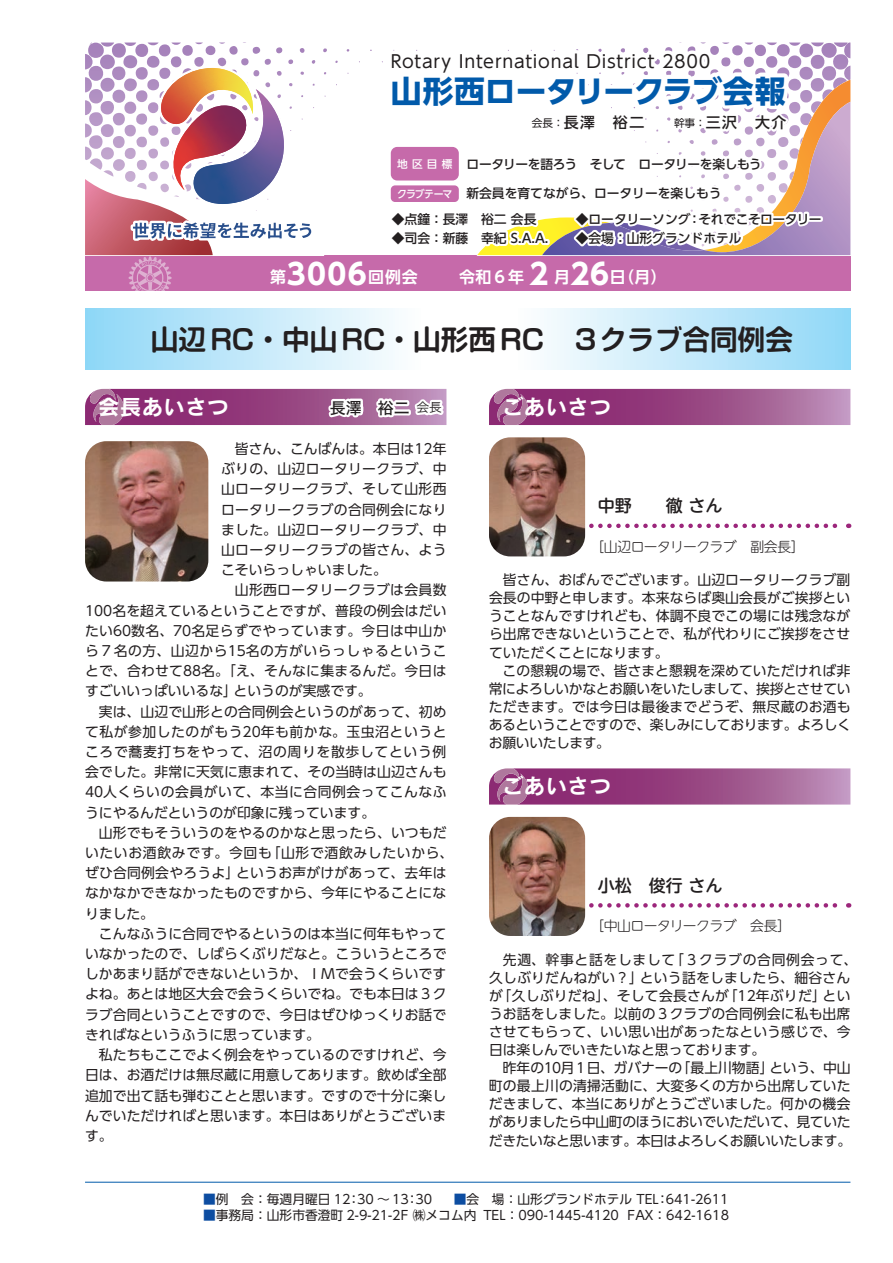
<style>
.page{position:relative;width:893px;height:1263px;background:#fff}
.page>*{position:absolute;margin:0;border:0;box-sizing:border-box;transform-origin:0 0}
.t1{font:700 30.9px "UD Shin Go Pro";letter-spacing:-.01em;color:#015aaa}
.t2{font:700 27.6px "Soft Go Std De";color:#231f20}
.t3{font:21.3px "Rodin Pro B";letter-spacing:.025em;color:#fff}
.t4{font:17.55px "UD Shin Go Pro";letter-spacing:.04em;color:#231f20}
.t5{font:500 16.95px "UD Shin M Go Pro";color:#231f20}
.t6{font:700 15.9px "UD Shin Go Pro De";letter-spacing:.025em;color:#fff}
.t7{font:15.9px "Hiragino UD Sans F Std W5";color:#231f20}
.t8{font:500 14.85px "UD Shin Go Pro";letter-spacing:.1em;color:#231f20}
.t9{font:13.8px/20.2px "UD Shin Go Pro";letter-spacing:.005em;color:#231f20;text-align:justify}
.t10{font:300 13.8px "UD Shin M Go Pro";letter-spacing:-.04em;color:#231f20}
.t11{font:12.75px "UD Shin Go Pro";color:#231f20}
.t12{font:500 12.75px "UD Shin Go Pro";color:#231f20}
.t13{font:500 12.75px "UD Shin Go Pro";letter-spacing:-.03em;color:#231f20}
.t14{font:500 12.75px "UD Shin Go Pro";letter-spacing:-.025em;color:#231f20}
.t15{font:500 10.65px "UD Shin Go Pro";letter-spacing:-.05em;color:#fff;scale:.93 1}
.t16{font:500 10.65px "UD Shin Go Pro";letter-spacing:-.05em;color:#fff}
.s1{font-weight:400;font-size:10.65px}
.s2{font-size:14.1px}
.s3{font-family:"UD Shin Go Pro";font-size:28.65px}
.s4{font-family:"Hiragino UD Sans F Std W3";font-size:12.75px}
.s5{color:#0d4da1}
</style>
<div class="page">
<hr style="left:85px;top:1182px;width:765px;height:1px;background:#015aaa">
<div style="left:85px;top:244px;width:765px;height:47px;background:#c66aaa"></div>
<div style="left:85px;top:43px;width:765px;height:212px;background:#fff"></div>
<svg style="left:85px;top:43px;width:230px;height:248px"></svg>
<svg style="left:382px;top:43px;width:468px;height:212px"></svg>
<img style="left:85px;top:441px;width:123px;height:140px">
<svg style="left:85px;top:388px;width:362px;height:37px;background:#a86497"></svg>
<div style="left:85px;top:308px;width:336px;height:62px;background:linear-gradient(to right,#8ed6f7,#fdfdfe)"></div>
<div style="left:514px;top:308px;width:336px;height:62px;background:linear-gradient(to right,#fffefe,#90d7f7)"></div>
<svg style="left:489px;top:388px;width:361px;height:37px;background:#9f548d"></svg>
<svg style="left:585px;top:524px;width:264px;height:4px"></svg>
<img style="left:489px;top:437px;width:96px;height:119px">
<svg style="left:489px;top:768px;width:361px;height:37px;background:#9f548d"></svg>
<svg style="left:585px;top:903px;width:264px;height:5px"></svg>
<img style="left:489px;top:817px;width:96px;height:119px">
<p class="t4" style="left:391px;top:47px;width:321px">Rotary International District 2800</p>
<h1 class="t1" style="left:391px;top:66px;width:396px">山形西ロータリークラブ会報</h1>
<p class="t8" style="left:532px;top:111px;width:256px"><span class="s1">会長：</span>長澤　裕二<span class="s2">　　</span><span class="s1">幹事：</span>三沢　大介</p>
<p class="t16" style="left:397px;top:155px;width:57px">地区目標</p>
<p class="t15" style="left:397px;top:185px;width:61px">クラブテーマ</p>
<p class="t13" style="left:466px;top:153px;width:297px">ロータリーを語ろう　そして　ロータリーを楽しもう</p>
<p class="t12" style="left:466px;top:183px;width:257px">新会員を育てながら、ロータリーを楽しもう</p>
<p class="t12" style="left:392px;top:209px;width:146px">◆点鐘：長澤　裕二 会長</p>
<p class="t14" style="left:576px;top:209px;width:247px">◆ロータリーソング：それでこそロータリー</p>
<p class="t12" style="left:392px;top:228px;width:158px">◆司会：新藤　幸紀 S.A.A.</p>
<p class="t12" style="left:576px;top:228px;width:167px">◆会場：山形グランドホテル</p>
<p class="t6" style="left:270px;top:264px;width:149px">第<span class="s3">3006</span>回例会</p>
<p class="t6" style="left:459px;top:264px;width:209px">令和６年<span class="s3">２</span>月<span class="s3">26</span>日（月）</p>
<h2 class="t2" style="left:151px;top:319px;width:643px">山辺 RC・中山 RC・山形西 RC　３クラブ合同例会</h2>
<h3 class="t3" style="left:98px;top:392px;width:132px">会長あいさつ</h3>
<p class="t7" style="left:330px;top:396px;width:113px">長澤　裕二 <span class="s4">会長</span></p>
<p class="t9" style="left:221px;top:438px;width:227px;text-indent:14px">皆さん、こんばんは。本日は12年ぶりの、山辺ロータリークラブ、中山ロータリークラブ、そして山形西ロータリークラブの合同例会になりました。山辺ロータリークラブ、中山ロータリークラブの皆さん、ようこそいらっしゃいました。</p>
<p class="t9" style="left:85px;top:580px;width:363px;text-indent:150px">山形西ロータリークラブは会員数100名を超えているということですが、普段の例会はだいたい60数名、70名足らずでやっています。今日は中山から７名の方、山辺から15名の方がいらっしゃるということで、合わせて88名。「え、そんなに集まるんだ。今日はすごいいっぱいいるな」というのが実感です。</p>
<p class="t9" style="left:85px;top:701px;width:363px;text-indent:14px">実は、山辺で山形との合同例会というのがあって、初めて私が参加したのがもう20年も前かな。玉虫沼というところで蕎麦打ちをやって、沼の周りを散歩してという例会でした。非常に天気に恵まれて、その当時は山辺さんも40人くらいの会員がいて、本当に合同例会ってこんなふうにやるんだというのが印象に残っています。</p>
<p class="t9" style="left:85px;top:822px;width:370px;text-align:left;text-indent:14px">山形でもそういうのをやるのかなと思ったら、いつもだいたいお酒飲みです。今回も「山形で酒飲みしたいから、ぜひ合同例会やろうよ」というお声がけがあって、去年はなかなかできなかったものですから、今年にやることになりました。</p>
<p class="t9" style="left:85px;top:923px;width:363px;text-indent:14px">こんなふうに合同でやるというのは本当に何年もやっていなかったので、しばらくぶりだなと。こういうところでしかあまり話ができないというか、ＩＭで会うくらいですよね。あとは地区大会で会うくらいでね。でも本日は３クラブ合同ということですので、今日はぜひゆっくりお話できればなというふうに思っています。</p>
<p class="t9" style="left:85px;top:1044px;width:363px;text-indent:14px">私たちもここでよく例会をやっているのですけれど、今日は、お酒だけは無尽蔵に用意してあります。飲めば全部追加で出て話も弾むことと思います。ですので十分に楽しんでいただければと思います。本日はありがとうございます。</p>
<h3 class="t3" style="left:502px;top:392px;width:110px">ごあいさつ</h3>
<p class="t5" style="left:598px;top:492px;width:126px">中野　　徹 さん</p>
<p class="t10" style="left:590px;top:535px;width:216px">［山辺ロータリークラブ　副会長］</p>
<p class="t9" style="left:489px;top:570px;width:363px;line-height:18.1px;text-indent:14px">皆さん、おばんでございます。山辺ロータリークラブ副会長の中野と申します。本来ならば奥山会長がご挨拶ということなんですけれども、体調不良でこの場には残念ながら出席できないということで、私が代わりにご挨拶をさせていただくことになります。</p>
<p class="t9" style="left:489px;top:661px;width:364px;line-height:18.1px;text-indent:14px">この懇親の場で、皆さまと懇親を深めていただければ非常によろしいかなとお願いをいたしまして、挨拶とさせていただきます。では今日は最後までどうぞ、無尽蔵のお酒もあるということですので、楽しみにしております。よろしくお願いいたします。</p>
<h3 class="t3" style="left:502px;top:772px;width:110px">ごあいさつ</h3>
<p class="t5" style="left:598px;top:871px;width:126px">小松　俊行 さん</p>
<p class="t10" style="left:590px;top:915px;width:203px">［中山ロータリークラブ　会長］</p>
<p class="t9" style="left:489px;top:950px;width:370px;line-height:18.1px;text-align:left;text-indent:14px">先週、幹事と話をしまして「３クラブの合同例会って、久しぶりだんねがい？」という話をしましたら、細谷さんが「久しぶりだね」、そして会長さんが「12年ぶりだ」というお話をしました。以前の３クラブの合同例会に私も出席させてもらって、いい思い出があったなという感じで、今日は楽しんでいきたいなと思っております。</p>
<p class="t9" style="left:489px;top:1058px;width:364px;line-height:18.1px;text-indent:14px">昨年の10月１日、ガバナーの「最上川物語」という、中山町の最上川の清掃活動に、大変多くの方から出席していただきまして、本当にありがとうございました。何かの機会がありましたら中山町のほうにおいでいただいて、見ていただきたいなと思います。本日はよろしくお願いいたします。</p>
<p class="t11" style="left:203px;top:1189px;width:231px"><span class="s5">■</span>例　会：毎週月曜日 12：30 ～ 13：30</p>
<p class="t11" style="left:454px;top:1189px;width:276px"><span class="s5">■</span>会　場：山形グランドホテル TEL：641-2611</p>
<p class="t11" style="left:203px;top:1205px;width:528px"><span class="s5">■</span>事務局：山形市香澄町 2-9-21-2F ㈱メコム内 TEL：090-1445-4120 FAX：642-1618</p>
</div>
